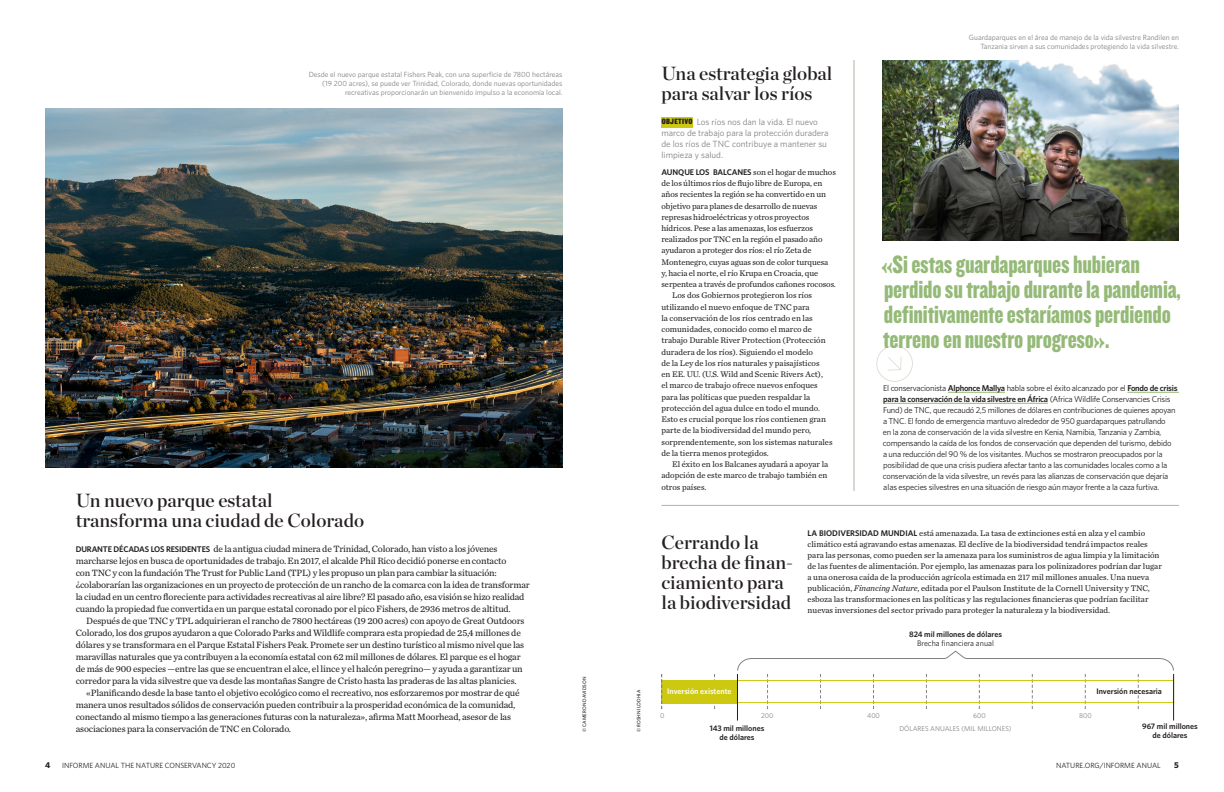
<style>
.page{position:relative;width:1224px;height:792px;background:#fff}
.page>*{position:absolute;margin:0;border:0;box-sizing:border-box;transform-origin:0 0}
.Pull_quote{font:26px/25px "Knockout HTF69 Full Liteweight";letter-spacing:-.005em;color:#95ba78}
.Headline{font:19px/20px "Chronicle Display Semi";color:#231f20}
.Body_-_Chron_-_no_in{font:9.5px/12px "Chronicle Text G2";letter-spacing:-.015em;color:#231f20}
.Body_-_Chron_-_no_in-2{font:9px/11px "Whitney";color:#808285}
.Body_-_Chron_-_no_in-3{font:8.5px/11.2px "Chronicle Text G2";color:#231f20}
.Body_-_Whitney_-_no{font:8.5px/11px "Whitney";letter-spacing:-.025em;color:#231f20}
.Body_-_Chron_-_inden{font:8.5px/11.2px "Chronicle Text G2";color:#231f20}
.t1{font:700 8.5px "Whitney";color:#231f20}
.t2{font:600 8px/9px "Whitney";color:#231f20;text-align:center}
.t3{font:8px "Whitney";color:#231f20}
.t4{font:600 8px "Whitney";color:#fff}
.t5{font:8px "Knockout HTF70 Full Welterwt";letter-spacing:.04em;color:#231f20}
.t6{font:7.5px/9px "Whitney";color:#808285;text-align:right}
.t7{font:7.5px "Whitney";color:#231f20}
.t8{font:7px "Whitney";color:#808285}
.Photo_Credit{font:500 5px "Whitney";letter-spacing:.01em;color:#231f20}
.s1{font-family:"Whitney";font-weight:600;font-size:8.2px}
.s2{font-weight:600}
.s3{font-style:italic}
</style>
<div class="page">
<div style="left:662px;top:680px;width:76px;height:23px;background:#ccc910"></div>
<svg style="left:736px;top:651px;width:439px;height:58px"></svg>
<hr style="left:737px;top:674px;width:1px;height:47px;background:#231f20">
<hr style="left:1173px;top:674px;width:1px;height:47px;background:#231f20">
<svg style="left:661px;top:674px;width:1px;height:35px"></svg>
<svg style="left:876px;top:345px;width:37px;height:37px"></svg>
<div style="left:662px;top:117px;width:31px;height:10px;background:#ccc910"></div>
<hr style="left:662px;top:505px;width:517px;height:1px;background:#b3b3a8">
<hr style="left:854px;top:60px;width:1px;height:431px;background:#b3b3a8">
<img style="left:45px;top:108px;width:517px;height:360px">
<img style="left:883px;top:60px;width:296px;height:180px">
<hr style="left:948px;top:392px;width:57px;height:1px;background:#95ba78">
<hr style="left:1127px;top:392px;width:52px;height:1px;background:#95ba78">
<hr style="left:883px;top:403px;width:165px;height:1px;background:#95ba78">
<p class="t6" style="left:309px;top:70px;width:255px">Desde el nuevo parque estatal Fishers Peak, con una superficie de 7800 hectáreas (19 200 acres), se puede ver Trinidad, Colorado, donde nuevas oportunidades recreativas proporcionarán un bienvenido impulso a la economía local.</p>
<p class="Headline" style="left:76px;top:489px;width:290px">Un nuevo parque estatal transforma una ciudad de Colorado</p>
<p class="Body_-_Chron_-_no_in" style="left:76px;top:542px;width:455px"><span class="s1">DURANTE DÉCADAS LOS RESIDENTES</span> de la antigua ciudad minera de Trinidad, Colorado, han visto a los jóvenes marcharse lejos en busca de oportunidades de trabajo. En 2017, el alcalde Phil Rico decidió ponerse en contacto<br>con TNC y con la fundación The Trust for Public Land (TPL) y les propuso un plan para cambiar la situación: ¿colaborarían las organizaciones en un proyecto de protección de un rancho de la comarca con la idea de transformar la ciudad en un centro floreciente para actividades recreativas al aire libre? El pasado año, esa visión se hizo realidad cuando la propiedad fue convertida en un parque estatal coronado por el pico Fishers, de 2936 metros de altitud.</p>
<p class="Body_-_Chron_-_no_in" style="left:76px;top:614px;width:450px;text-indent:10px">Después de que TNC y TPL adquirieran el rancho de 7800 hectáreas (19 200 acres) con apoyo de Great Outdoors Colorado, los dos grupos ayudaron a que Colorado Parks and Wildlife comprara esta propiedad de 25,4 millones de dólares y se transformara en el Parque Estatal Fishers Peak. Promete ser un destino turístico al mismo nivel que las maravillas naturales que ya contribuyen a la economía estatal con 62 mil millones de dólares. El parque es el hogar de más de 900 especies —entre las que se encuentran el alce, el lince y el halcón peregrino— y ayuda a garantizar un corredor para la vida silvestre que va desde las montañas Sangre de Cristo hasta las praderas de las altas planicies.</p>
<p class="Body_-_Chron_-_no_in" style="left:76px;top:686px;width:446px;text-indent:10px">«Planificando desde la base tanto el objetivo ecológico como el recreativo, nos esforzaremos por mostrar de qué manera unos resultados sólidos de conservación pueden contribuir a la prosperidad económica de la comunidad, conectando al mismo tiempo a las generaciones futuras con la naturaleza», afirma Matt Moorhead, asesor de las asociaciones para la conservación de TNC en Colorado.</p>
<p class="Photo_Credit" style="left:581px;top:732px;width:57px;rotate:-90deg">© CAMERON DAVIDSON</p>
<p class="Photo_Credit" style="left:636px;top:732px;width:44px;rotate:-90deg">© ROSHNI LODHIA</p>
<p class="Headline" style="left:662px;top:62px;width:172px">Una estrategia global para salvar los ríos</p>
<p class="t5" style="left:662px;top:117px;width:32px">OBJETIVO</p>
<p class="Body_-_Chron_-_no_in-2" style="left:662px;top:116px;width:169px;text-indent:35px">Los ríos nos dan la vida. El nuevo marco de trabajo para la protección duradera de los ríos de TNC contribuye a mantener su limpieza y salud.</p>
<p class="Body_-_Chron_-_no_in-3" style="left:662px;top:166px;width:176px"><span class="s1">AUNQUE LOS BALCANES</span> son el hogar de muchos de los últimos ríos de flujo libre de Europa, en años recientes la región se ha convertido en un objetivo para planes de desarrollo de nuevas represas hidroeléctricas y otros proyectos hídricos. Pese a las amenazas, los esfuerzos realizados por TNC en la región el pasado año ayudaron a proteger dos ríos: el río Zeta de Montenegro, cuyas aguas son de color turquesa y, hacia el norte, el río Krupa en Croacia, que serpentea a través de profundos cañones rocosos.</p>
<p class="Body_-_Chron_-_inden" style="left:662px;top:290px;width:173px;text-indent:11px">Los dos Gobiernos protegieron los ríos utilizando el nuevo enfoque de TNC para<br>la conservación de los ríos centrado en las comunidades, conocido como el marco de trabajo Durable River Protection (Protección duradera de los ríos). Siguiendo el modelo<br>de la Ley de los ríos naturales y paisajísticos<br>en EE. UU. (U.S. Wild and Scenic Rivers Act),<br>el marco de trabajo ofrece nuevos enfoques para las políticas que pueden respaldar la protección del agua dulce en todo el mundo.<br>Esto es crucial porque los ríos contienen gran parte de la biodiversidad del mundo pero, sorprendentemente, son los sistemas naturales de la tierra menos protegidos.</p>
<p class="Body_-_Chron_-_inden" style="left:662px;top:458px;width:168px;text-align:justify;text-indent:11px">El éxito en los Balcanes ayudará a apoyar la adopción de este marco de trabajo también en otros países.</p>
<p class="t6" style="left:969px;top:32px;width:212px">Guardaparques en el área de manejo de la vida silvestre Randilen en<br>Tanzania sirven a sus comunidades protegiendo la vida silvestre.</p>
<p class="Pull_quote" style="left:882px;top:253px;width:301px">«Si estas guardaparques hubieran perdido su trabajo durante la pandemia, definitivamente estarıamos perdiendo terreno en nuestro progreso».</p>
<p class="Body_-_Whitney_-_no" style="left:883px;top:382px;width:296px">El conservacionista <span class="s2">Alphonce Mallya</span> habla sobre el éxito alcanzado por el <span class="s2">Fondo de crisis para la conservación de la vida silvestre en África</span> (Africa Wildlife Conservancies Crisis Fund) de TNC, que recaudó 2,5 millones de dólares en contribuciones de quienes apoyan a TNC. El fondo de emergencia mantuvo alrededor de 950 guardaparques patrullando<br>en la zona de conservación de la vida silvestre en Kenia, Namibia, Tanzania y Zambia, compensando la caída de los fondos de conservación que dependen del turismo, debido a una reducción del 90 % de los visitantes. Muchos se mostraron preocupados por la posibilidad de que una crisis pudiera afectar tanto a las comunidades locales como a la conservación de la vida silvestre, un revés para las alianzas de conservación que dejaría<br>a las especies silvestres en una situación de riesgo aún mayor frente a la caza furtiva.</p>
<p class="Pull_quote" style="left:1047px;top:303px;width:6px">´</p>
<p class="Headline" style="left:662px;top:531px;width:133px">Cerrando la brecha de finan&shy;ciamiento para la biodiversidad</p>
<p class="Body_-_Chron_-_no_in-3" style="left:808px;top:527px;width:356px"><span class="s1">LA BIODIVERSIDAD MUNDIAL</span> está amenazada. La tasa de extinciones está en alza y el cambio climático está agravando estas amenazas. El declive de la biodiversidad tendrá impactos reales para las personas, como pueden ser la amenaza para los suministros de agua limpia y la limitación de las fuentes de alimentación. Por ejemplo, las amenazas para los polinizadores podrían dar lugar a una onerosa caída de la producción agrícola estimada en 217 mil millones anuales. Una nueva publicación, <span class="s3">Financing Nature</span>, editada por el Paulson Institute de la Cornell University y TNC, esboza las transformaciones en las políticas y las regulaciones financieras que podrían facilitar nuevas inversiones del sector privado para proteger la naturaleza y la biodiversidad.</p>
<p class="t2" style="left:909px;top:629px;width:94px">824 mil millones de dólares</p>
<p class="t3" style="left:917px;top:638px;width:78px">Brecha financiera anual</p>
<p class="t4" style="left:667px;top:687px;width:66px">Inversión existente</p>
<p class="t2" style="left:1096px;top:687px;width:67px">Inversión necesaria</p>
<p class="t8" style="left:660px;top:712px;width:6px">0</p>
<p class="t8" style="left:761px;top:712px;width:14px">200</p>
<p class="t8" style="left:867px;top:712px;width:14px">400</p>
<p class="t8" style="left:973px;top:712px;width:14px">600</p>
<p class="t8" style="left:1079px;top:712px;width:14px">800</p>
<p class="t2" style="left:710px;top:723px;width:56px">143 mil millones de dólares</p>
<p class="t2" style="left:1142px;top:722px;width:57px">967 mil millones de dólares</p>
<p class="t8" style="left:899px;top:725px;width:114px">DÓLARES ANUALES (MIL MILLONES)</p>
<p class="t1" style="left:45px;top:760px;width:7px">4</p>
<p class="t7" style="left:62px;top:761px;width:175px">INFORME ANUAL THE NATURE CONSERVANCY 2020</p>
<p class="t7" style="left:1056px;top:761px;width:106px">NATURE.ORG/INFORME ANUAL</p>
<p class="t1" style="left:1174px;top:760px;width:6px">5</p>
</div>
